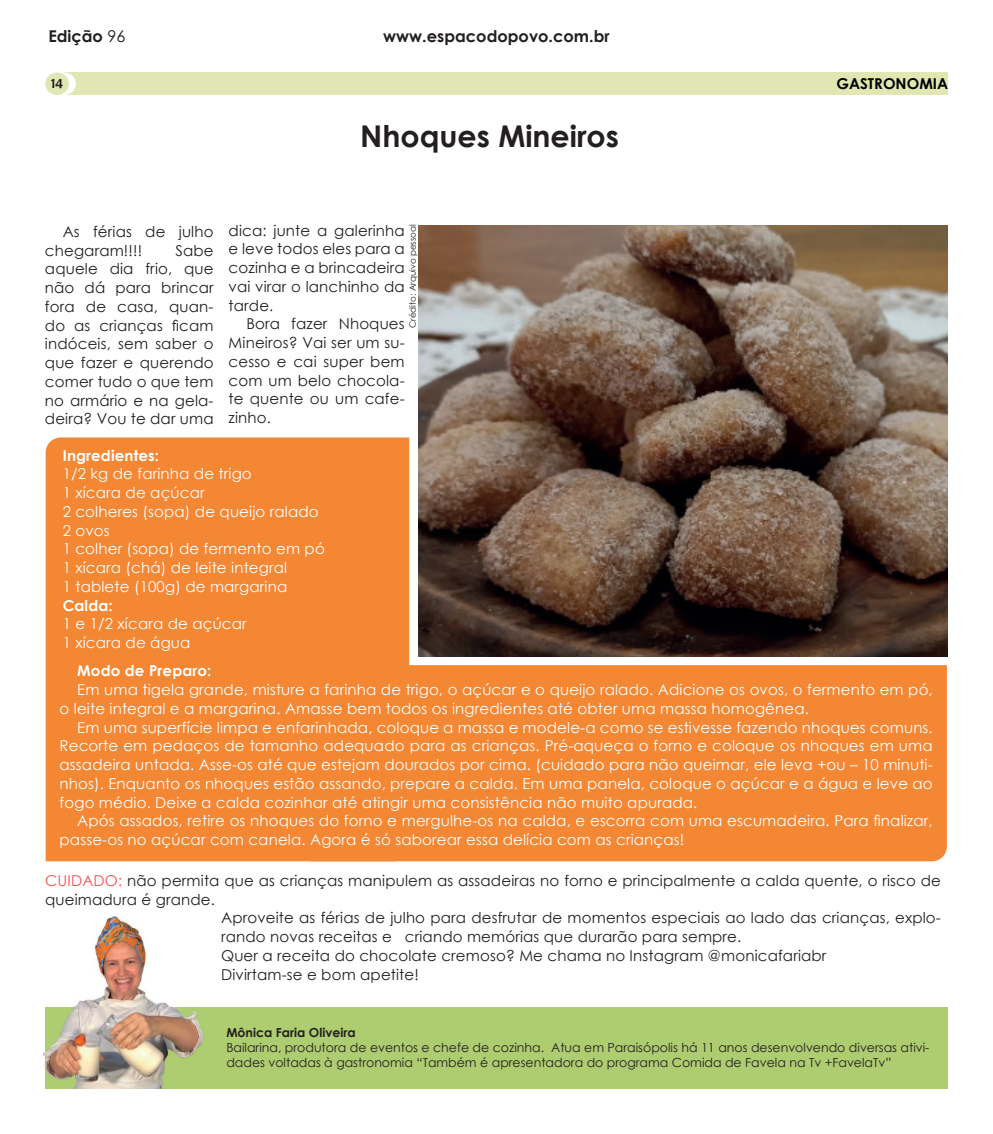
<style>
.page{position:relative;width:993px;height:1134px;background:#fff}
.page>*{position:absolute;margin:0;border:0;box-sizing:border-box;transform-origin:0 0}
.t1{font:700 30px "Century Gothic";color:#231f20}
.t2{font:700 16.25px "Century Gothic";color:#231f20}
.t3{font:15px/18.8px "Century Gothic";letter-spacing:.01em;color:#fff}
.t4{font:15px/18.8px "Century Gothic";letter-spacing:.01em;color:#231f20;text-align:justify}
.t5{font:700 15px "Century Gothic";letter-spacing:.01em;color:#fff}
.t6{font:700 15px "Century Gothic";color:#000}
.t7{font:15px "Berlin Sans FB";color:#231f20}
.t8{font:12.5px/15px "Century Gothic";color:#231f20}
.t9{font:700 12.5px "Century Gothic";color:#231f20}
.t10{font:8.75px "Century Gothic";color:#231f20}
.s1{font-weight:400}
.s2{color:#f0524f}
</style>
<div class="page">
<div style="left:64px;top:72px;width:883px;height:23px;background:#e0e7b2"></div>
<div style="left:52px;top:73px;width:24px;height:22px;background:#fff;border-radius:50%"></div>
<div style="left:45px;top:73px;width:24px;height:22px;background:#e0e7b4;border-radius:50%"></div>
<div style="left:46px;top:437px;width:363px;height:424px;background:#f38733"></div>
<div style="left:310px;top:665px;width:636px;height:196px;background:#f38733"></div>
<div style="left:45px;top:1008px;width:902px;height:81px;background:#aecd71"></div>
<img style="left:43px;top:916px;width:178px;height:152px">
<img style="left:45px;top:1008px;width:176px;height:81px">
<img style="left:418px;top:225px;width:529px;height:431px">
<p class="t2" style="left:48px;top:23px;width:79px">Edição <span class="s1">96</span></p>
<p class="t2" style="left:383px;top:23px;width:228px">www.espacodopovo.com.br</p>
<p class="t7" style="left:51px;top:74px;width:13px">14</p>
<p class="t6" style="left:836px;top:72px;width:113px">GASTRONOMIA</p>
<h1 class="t1" style="left:360px;top:113px;width:260px">Nhoques Mineiros</h1>
<p class="t4" style="left:228px;top:220px;width:177px">dica: junte a galerinha e leve todos eles para a cozinha e a brincadeira vai virar o lanchinho da tarde.</p>
<p class="t4" style="left:228px;top:314px;width:177px;text-indent:18px">Bora fazer Nhoques Mineiros? Vai ser um su&shy;cesso e cai super bem com um belo chocola&shy;te quente ou um cafe&shy;zinho.</p>
<p class="t10" style="left:406px;top:328px;width:105px;rotate:-90deg">Crédito: Arquivo pessoal</p>
<p class="t4" style="left:45px;top:222px;width:170px;text-indent:18px">As férias de julho chegaram!!!!</p>
<p class="t4" style="left:45px;top:240px;width:170px;text-indent:130px">Sabe aquele dia frio, que não dá para brincar fora de casa, quan&shy;do as crianças ficam indóceis, sem saber o que fazer e querendo comer tudo o que tem no armário e na gela&shy;deira? Vou te dar uma</p>
<p class="t5" style="left:63px;top:444px;width:98px">Ingredientes:</p>
<p class="t3" style="left:63px;top:464px;width:263px">1/2 kg de farinha de trigo<br>1 xícara de açúcar<br>2 colheres (sopa) de queijo ralado<br>2 ovos<br>1 colher (sopa) de fermento em pó<br>1 xícara (chá) de leite integral<br>1 tablete (100g) de margarina</p>
<p class="t5" style="left:63px;top:594px;width:51px">Calda:</p>
<p class="t3" style="left:63px;top:614px;width:185px">1 e 1/2 xícara de açúcar<br>1 xícara de água</p>
<p class="t5" style="left:77px;top:660px;width:135px">Modo de Preparo:</p>
<p class="t3" style="left:60px;top:680px;width:874px;text-indent:18px">Em uma tigela grande, misture a farinha de trigo, o açúcar e o queijo ralado. Adicione os ovos, o fermento em pó, o leite integral e a margarina. Amasse bem todos os ingredientes até obter uma massa homogênea.</p>
<p class="t3" style="left:60px;top:718px;width:874px;text-align:justify;text-indent:18px">Em uma superfície limpa e enfarinhada, coloque a massa e modele-a como se estivesse fazendo nhoques comuns.<br>Recorte em pedaços de tamanho adequado para as crianças. Pré-aqueça o forno e coloque os nhoques em uma assadeira untada. Asse-os até que estejam dourados por cima. (cuidado para não queimar, ele leva +ou – 10 minuti&shy;nhos). Enquanto os nhoques estão assando, prepare a calda. Em uma panela, coloque o açúcar e a água e leve ao fogo médio. Deixe a calda cozinhar até atingir uma consistência não muito apurada.</p>
<p class="t3" style="left:60px;top:811px;width:874px;text-indent:18px">Após assados, retire os nhoques do forno e mergulhe-os na calda, e escorra com uma escumadeira. Para finalizar, passe-os no açúcar com canela. Agora é só saborear essa delícia com as crianças!</p>
<p class="t4" style="left:45px;top:871px;width:897px"><span class="s2">CUIDADO:</span> não permita que as crianças manipulem as assadeiras no forno e principalmente a calda quente, o risco de</p>
<p class="t4" style="left:45px;top:890px;width:171px">queimadura é grande.</p>
<p class="t4" style="left:221px;top:908px;width:721px">Aproveite as férias de julho para desfrutar de momentos especiais ao lado das crianças, explo-</p>
<p class="t4" style="left:221px;top:927px;width:521px">rando novas receitas e criando memórias que durarão para sempre.</p>
<p class="t4" style="left:221px;top:946px;width:606px">Quer a receita do chocolate cremoso? Me chama no Instagram @monicafariabr</p>
<p class="t4" style="left:221px;top:965px;width:199px">Divirtam-se e bom apetite!</p>
<p class="t9" style="left:226px;top:1022px;width:131px">Mônica Faria Oliveira</p>
<p class="t8" style="left:226px;top:1039px;width:704px">Bailarina, produtora de eventos e chefe de cozinha. Atua em Paraisópolis há 11 anos desenvolvendo diversas ativi&shy;dades voltadas à gastronomia “Também é apresentadora do programa Comida de Favela na Tv +FavelaTv”</p>
</div>
